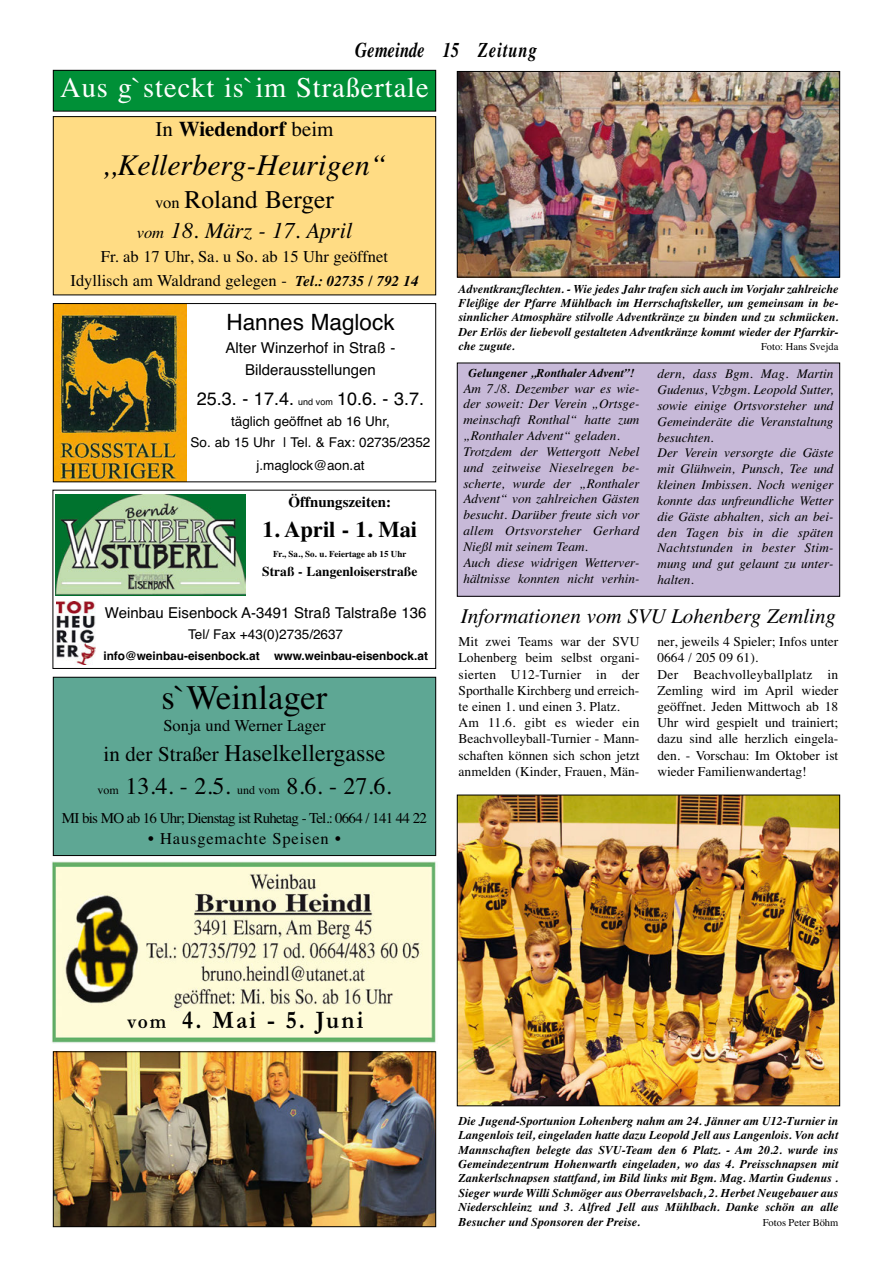
<style>
.page{position:relative;width:893px;height:1263px;background:#fff}
.page>*{position:absolute;margin:0;border:0;box-sizing:border-box;transform-origin:0 0}
.t1{font:34.5px "Times";color:#000}
.t2{font:italic 30px "Times";color:#000}
.t3{font:28.5px "Times";letter-spacing:.03em;color:#fff}
.t4{font:700 25.5px "Garamond";letter-spacing:.095em;color:#000;scale:.92 1}
.t5{font:25.5px "Times";color:#000}
.t6{font:24px/33px "Times";color:#000}
.t7{font:italic 22.5px "Times";color:#000}
.t8{font:22.5px "Helvetica";color:#000}
.t9{font:700 22.5px "Times";color:#000}
.t10{font:italic 21px "Times";color:#000}
.t11{font:italic 700 21px "Times";color:#000;scale:.79 1}
.t12{font:700 21px "Times";color:#000}
.t13{font:18px "Helvetica";color:#000}
.t14{font:16.5px/24px "Times";color:#000;text-align:center}
.t15{font:16.5px "Times";letter-spacing:.05em;color:#000}
.t16{font:15px/22.5px "Helvetica";color:#000;text-align:center}
.t17{font:15px "Times";letter-spacing:-.05em;color:#000}
.t18{font:700 15px "Times";color:#000}
.t19{font:13.5px/16.2px "Times";color:#000}
.t20{font:13.5px/21px "Helvetica";color:#000;text-align:center}
.t21{font:700 13.5px "Times";color:#000}
.t22{font:italic 13.2px/15.9px "Times";color:#000}
.t23{font:italic 700 12px/14.4px "Times";color:#000;text-align:justify}
.t24{font:700 11.85px "Helvetica";color:#000}
.t25{font:10.5px "Times";color:#000}
.t26{font:700 9px "Times";color:#000}
.s1{font-weight:400}
.s2{font-size:16.5px}
.s3{font-weight:700;font-style:italic;font-size:15px}
.s4{font-size:9px}
.s5{font-size:21px}
.s6{font-size:12px}
</style>
<div class="page">
<div style="left:53px;top:70px;width:383px;height:41px;background:#009037"></div>
<div style="left:53px;top:70px;width:383px;height:41px;border:1px solid #000"></div>
<img style="left:52px;top:862px;width:384px;height:181px">
<div style="left:53px;top:117px;width:383px;height:178px;background:#ffdc84"></div>
<div style="left:53px;top:116px;width:383px;height:179px;border:1px solid #000"></div>
<div style="left:53px;top:677px;width:383px;height:178px;background:#5ea794"></div>
<div style="left:53px;top:677px;width:383px;height:179px;border:1px solid #000"></div>
<img style="left:55px;top:305px;width:131px;height:175px">
<div style="left:53px;top:303px;width:383px;height:179px;border:1px solid #000"></div>
<div style="left:187px;top:312px;width:247px;height:169px;background:#fff"></div>
<img style="left:459px;top:73px;width:379px;height:202px">
<div style="left:457px;top:71px;width:383px;height:206px;border:1px solid #000"></div>
<img style="left:55px;top:1053px;width:379px;height:172px">
<div style="left:53px;top:1051px;width:383px;height:176px;border:1px solid #000"></div>
<img style="left:459px;top:797px;width:379px;height:307px">
<div style="left:457px;top:795px;width:383px;height:311px;border:1px solid #000"></div>
<div style="left:457px;top:363px;width:383px;height:233px;background:#c7b9d8"></div>
<div style="left:457px;top:363px;width:383px;height:233px;border:1px solid #000"></div>
<img style="left:56px;top:495px;width:189px;height:100px">
<img style="left:57px;top:601px;width:38px;height:64px">
<div style="left:53px;top:490px;width:383px;height:179px;border:1px solid #000"></div>
<h3 class="t11" style="left:355px;top:43px;width:231px">Gemeinde 15 Zeitung</h3>
<h3 class="t3" style="left:60px;top:77px;width:370px">Aus g`steckt is`im Straßertale</h3>
<h3 class="t12" style="left:156px;top:121px;width:179px"><span class="s1">In</span> Wiedendorf <span class="s1">beim</span></h3>
<h2 class="t2" style="left:103px;top:154px;width:285px">,,Kellerberg-Heurigen“</h2>
<h3 class="t5" style="left:155px;top:190px;width:180px"><span class="s2">von</span> Roland Berger</h3>
<h3 class="t7" style="left:137px;top:222px;width:217px"><span class="s2">vom</span> 18. März - 17. April</h3>
<h3 class="t14" style="left:71px;top:246px;width:349px">Fr. ab 17 Uhr, Sa. u So. ab 15 Uhr geöffnet<br>Idyllisch am Waldrand gelegen - <span class="s3">Tel.: 02735 / 792 14</span></h3>
<h3 class="t8" style="left:226px;top:314px;width:170px">Hannes Maglock</h3>
<p class="t16" style="left:226px;top:338px;width:171px">Alter Winzerhof in Straß -<br>Bilderausstellungen</p>
<h3 class="t13" style="left:197px;top:392px;width:229px">25.3. - 17.4. <span class="s4">und vom</span> 10.6. - 3.7.</h3>
<p class="t20" style="left:191px;top:412px;width:241px">täglich geöffnet ab 16 Uhr,<br>So. ab 15 Uhr | Tel. &amp; Fax: 02735/2352</p>
<p class="t20" style="left:256px;top:456px;width:110px">j.maglock@aon.at</p>
<p class="t18" style="left:289px;top:497px;width:104px">Öffnungszeiten:</p>
<h3 class="t9" style="left:262px;top:522px;width:156px">1. April - 1. Mai</h3>
<p class="t26" style="left:273px;top:551px;width:135px">Fr., Sa., So. u. Feiertage ab 15 Uhr</p>
<p class="t21" style="left:262px;top:567px;width:157px">Straß - Langenloiserstraße</p>
<p class="t16" style="left:105px;top:603px;width:323px">Weinbau Eisenbock A-3491 Straß Talstraße 136</p>
<p class="t20" style="left:188px;top:625px;width:156px">Tel/ Fax +43(0)2735/2637</p>
<p class="t24" style="left:103px;top:652px;width:326px">info@weinbau-eisenbock.at www.weinbau-eisenbock.at</p>
<h1 class="t1" style="left:162px;top:685px;width:167px">s`Weinlager</h1>
<h3 class="t14" style="left:163px;top:715px;width:164px">Sonja und Werner Lager</h3>
<h3 class="t6" style="left:97px;top:739px;width:296px"><span class="s5">in der Straßer</span> Haselkellergasse <span class="s6">vom</span> 13.4. - 2.5. <span class="s6">und vom</span> 8.6. - 27.6.</h3>
<p class="t17" style="left:62px;top:812px;width:367px">MI bis MO ab 16 Uhr; Dienstag ist Ruhetag - Tel.: 0664 / 141 44 22</p>
<h3 class="t15" style="left:148px;top:832px;width:194px">• Hausgemachte Speisen •</h3>
<p class="t23" style="left:459px;top:282px;width:381px">Adventkranzflechten. - Wie jedes Jahr trafen sich auch im Vorjahr zahlreiche Fleißige der Pfarre Mühlbach im Herrschaftskeller, um gemeinsam in be&shy;sinnlicher Atmosphäre stilvolle Adventkränze zu binden und zu schmücken.<br>Der Erlös der liebevoll gestalteten Adventkränze kommt wieder der Pfarrkir&shy;che zugute.</p>
<p class="t25" style="left:761px;top:343px;width:79px">Foto: Hans Svejda</p>
<p class="t23" style="left:468px;top:367px;width:168px">Gelungener ,,Ronthaler Advent”!</p>
<p class="t22" style="left:463px;top:381px;width:178px">Am 7./8. Dezember war es wie&shy;der soweit: Der Verein „Ortsge&shy;meinschaft Ronthal“ hatte zum „Ronthaler Advent“ geladen.<br>Trotzdem der Wettergott Nebel und zeitweise Nieselregen be&shy;scherte, wurde der „Ronthaler<br>Advent“ von zahlreichen Gästen besucht. Darüber freute sich vor allem Ortsvorsteher Gerhard<br>Nießl mit seinem Team.<br>Auch diese widrigen Wetterver&shy;hältnisse konnten nicht verhin-</p>
<p class="t22" style="left:657px;top:367px;width:178px">dern, dass Bgm. Mag. Martin<br>Gudenus, Vzbgm. Leopold Sutter, sowie einige Ortsvorsteher und<br>Gemeinderäte die Veranstaltung besuchten.<br>Der Verein versorgte die Gäste mit Glühwein, Punsch, Tee und kleinen Imbissen. Noch weniger konnte das unfreundliche Wetter die Gäste abhalten, sich an bei&shy;den Tagen bis in die späten<br>Nachtstunden in bester Stim&shy;mung und gut gelaunt zu unter&shy;halten.</p>
<h3 class="t10" style="left:461px;top:609px;width:377px">Informationen vom SVU Lohenberg Zemling</h3>
<p class="t19" style="left:459px;top:635px;width:182px">Mit zwei Teams war der SVU<br>Lohenberg beim selbst organi&shy;sierten U12-Turnier in der<br>Sporthalle Kirchberg und erreich&shy;te einen 1. und einen 3. Platz.<br>Am 11.6. gibt es wieder ein<br>Beachvolleyball-Turnier - Mann&shy;schaften können sich schon jetzt anmelden (Kinder, Frauen, Män-</p>
<p class="t19" style="left:657px;top:635px;width:182px">ner, jeweils 4 Spieler; Infos unter<br>0664 / 205 09 61).<br>Der Beachvolleyballplatz in<br>Zemling wird im April wieder geöffnet. Jeden Mittwoch ab 18<br>Uhr wird gespielt und trainiert; dazu sind alle herzlich eingela&shy;den. - Vorschau: Im Oktober ist wieder Familienwandertag!</p>
<h3 class="t4" style="left:128px;top:1010px;width:258px"><span class="s5">vom</span> 4. Mai - 5. Juni</h3>
<p class="t23" style="left:459px;top:1114px;width:381px">Die Jugend-Sportunion Lohenberg nahm am 24. Jänner am U12-Turnier in Langenlois teil, eingeladen hatte dazu Leopold Jell aus Langenlois. Von acht Mannschaften belegte das SVU-Team den 6 Platz. - Am 20.2. wurde ins Gemeindezentrum Hohenwarth eingeladen, wo das 4. Preisschnapsen mit Zankerlschnapsen stattfand, im Bild links mit Bgm. Mag. Martin Gudenus .<br>Sieger wurde Willi Schmöger aus Oberravelsbach, 2. Herbet Neugebauer aus Niederschleinz und 3. Alfred Jell aus Mühlbach. Danke schön an alle Besucher und Sponsoren der Preise.</p>
<p class="t25" style="left:763px;top:1218px;width:77px">Fotos Peter Böhm</p>
</div>
